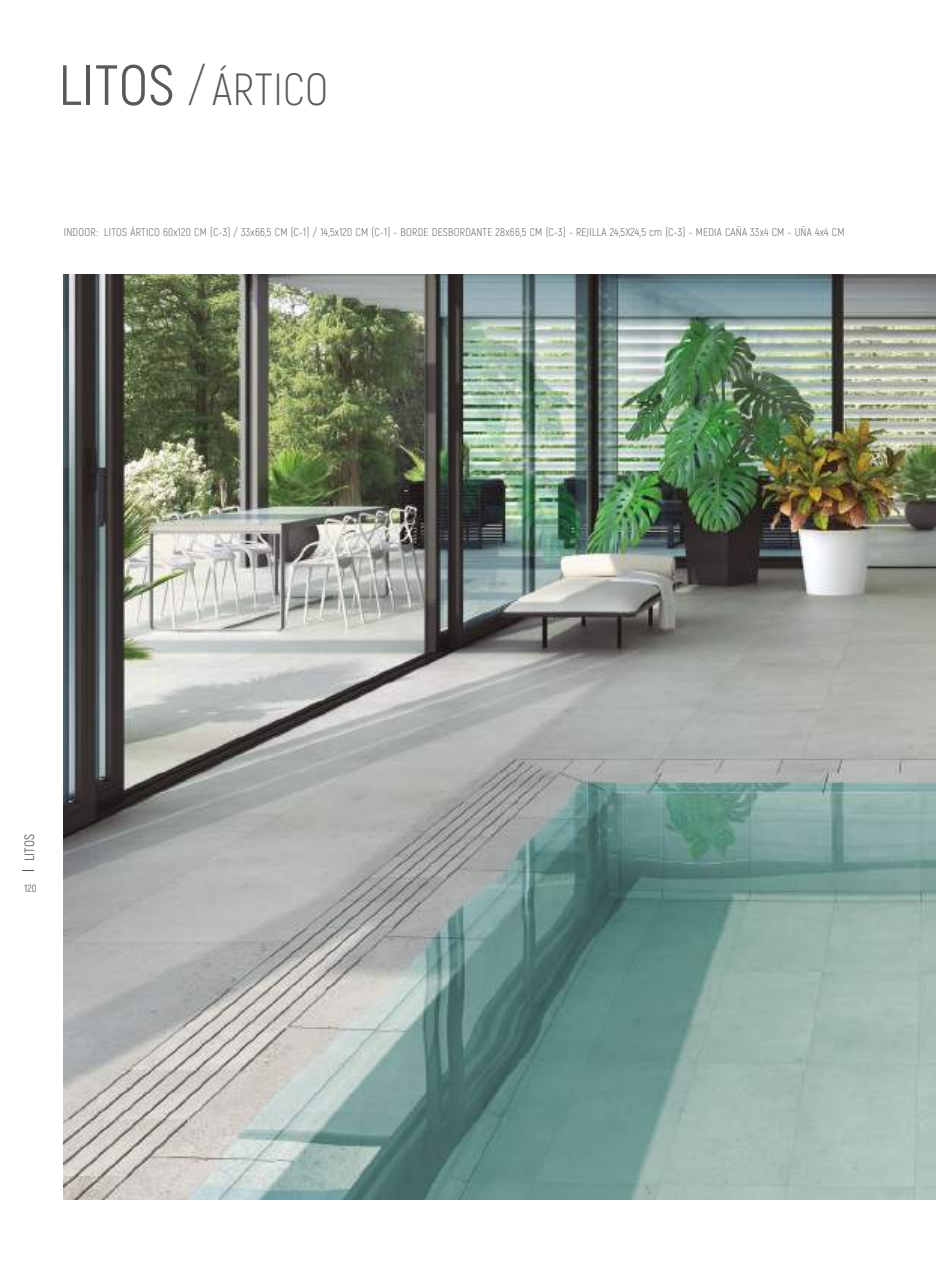
<style>
.page{position:relative;width:936px;height:1263px;background:#fff}
.page>*{position:absolute;margin:0;border:0;box-sizing:border-box;transform-origin:0 0}
.t1{font:300 45px "Akrobat";letter-spacing:.01em;color:#585a5a}
.t2{font:13.5px "Akrobat";letter-spacing:.01em;color:#585a5a}
.t3{font:300 11.25px "Akrobat";letter-spacing:.02em;color:#585a5a}
.t4{font:10.5px "Akrobat";color:#585a5a}
.s1{font-weight:400;font-size:56.55px}
</style>
<div class="page">
<svg style="left:22px;top:870px;width:12px;height:1px"></svg>
<img style="left:64px;top:274px;width:871px;height:925px">
<h1 class="t1" style="left:59px;top:63px;width:271px"><span class="s1">LITOS</span> / ÁRTICO</h1>
<p class="t3" style="left:64px;top:226px;width:782px">INDOOR: LITOS ÁRTICO 60x120 CM (C-3) / 33x66,5 CM (C-1) / 14,5x120 CM (C-1) - BORDE DESBORDANTE 28x66,5 CM (C-3) - REJILLA 24,5X24,5 cm (C-3) - MEDIA CAÑA 33x4 CM - UÑA 4x4 CM</p>
<p class="t2" style="left:21px;top:861px;width:29px;rotate:-90deg">LITOS</p>
<p class="t4" style="left:25px;top:882px;width:13px">120</p>
</div>
